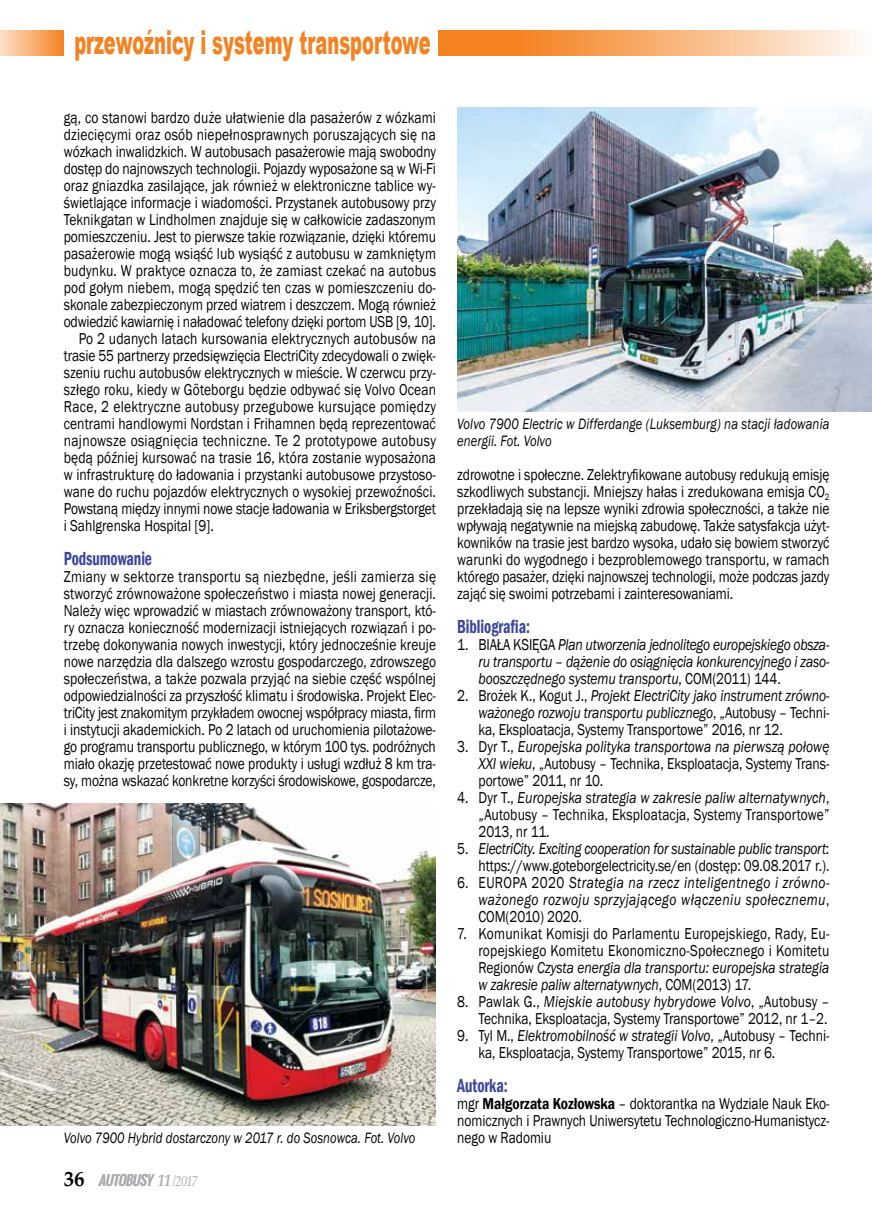
<style>
.page{position:relative;width:872px;height:1208px;background:#fff}
.page>*{position:absolute;margin:0;border:0;box-sizing:border-box;transform-origin:0 0}
.t1{font:900 33px "Arial";color:#f58220;scale:.54 1}
.t2{font:600 condensed 19.5px "Franklin Gothic";letter-spacing:-.005em;color:#3c479d;scale:.8 1}
.t3{font:16.2px/17px "Franklin Gothic";letter-spacing:-.005em;color:#000;text-align:justify;scale:.83 1}
.t4{font:italic 16.2px/17px "Franklin Gothic";letter-spacing:.02em;color:#000;text-align:justify;scale:.83 1}
.t5{font:16.2px "Franklin Gothic";letter-spacing:.015em;color:#000;scale:.83 1}
.t6{font:16.2px "Franklin Gothic";letter-spacing:.025em;color:#000;scale:.83 1}
.t7{font:16.2px "Franklin Gothic";letter-spacing:.02em;color:#000;scale:.83 1}
.t8{font:italic 15.45px/17px "Franklin Gothic";letter-spacing:.005em;color:#000;scale:.82 1}
.t9{font:italic 700 13.5px "Oswald";color:#a7a9ac}
.s1{font-style:normal}
.s2{font-style:italic}
.s3{font-weight:600}
.s4{font-family:"Palatino Linotype";font-style:normal;font-size:21px;color:#000}
.s5{font-family:"Palatino Linotype";font-size:17.1px}
.s6{font-family:"Palatino Linotype";font-weight:400;font-size:14.85px}
</style>
<div class="page">
<div style="left:0;top:30px;width:64px;height:25px;background:linear-gradient(to right,#fce0c7,#f58526)"></div>
<svg style="left:438px;top:30px;width:422px;height:25px;background:#f8b073"></svg>
<img style="left:0;top:803px;width:436px;height:323px">
<img style="left:457px;top:107px;width:415px;height:304px">
<h1 class="t1" style="left:74px;top:19px;width:661px">przewoźnicy i systemy transportowe</h1>
<p class="t3" style="left:64px;top:110px;width:450px">gą, co stanowi bardzo duże ułatwienie dla pasażerów z wózkami</p>
<p class="t5" style="left:64px;top:125px;width:450px">dziecięcymi oraz osób niepełnosprawnych poruszających się na</p>
<p class="t3" style="left:64px;top:144px;width:450px">wózkach inwalidzkich. W autobusach pasażerowie mają swobodny</p>
<p class="t3" style="left:64px;top:161px;width:450px">dostęp do najnowszych technologii. Pojazdy wyposażone są w Wi-Fi</p>
<p class="t3" style="left:64px;top:178px;width:450px">oraz gniazdka zasilające, jak również w elektroniczne tablice wy-</p>
<p class="t3" style="left:64px;top:195px;width:450px">świetlające informacje i wiadomości. Przystanek autobusowy przy</p>
<p class="t3" style="left:64px;top:212px;width:450px">Teknikgatan w Lindholmen znajduje się w całkowicie zadaszonym</p>
<p class="t3" style="left:64px;top:229px;width:450px">pomieszczeniu. Jest to pierwsze takie rozwiązanie, dzięki któremu</p>
<p class="t3" style="left:64px;top:246px;width:450px">pasażerowie mogą wsiąść lub wysiąść z autobusu w zamkniętym</p>
<p class="t3" style="left:64px;top:263px;width:450px">budynku. W praktyce oznacza to, że zamiast czekać na autobus</p>
<p class="t3" style="left:64px;top:280px;width:450px">pod gołym niebem, mogą spędzić ten czas w pomieszczeniu do-</p>
<p class="t3" style="left:64px;top:297px;width:450px">skonale zabezpieczonym przed wiatrem i deszczem. Mogą również</p>
<p class="t3" style="left:64px;top:314px;width:450px">odwiedzić kawiarnię i naładować telefony dzięki portom USB [9, 10].</p>
<p class="t3" style="left:79px;top:331px;width:432px">Po 2 udanych latach kursowania elektrycznych autobusów na</p>
<p class="t3" style="left:64px;top:348px;width:450px">trasie 55 partnerzy przedsięwzięcia ElectriCity zdecydowali o zwięk-</p>
<p class="t3" style="left:64px;top:365px;width:450px">szeniu ruchu autobusów elektrycznych w mieście. W czerwcu przy-</p>
<p class="t3" style="left:64px;top:382px;width:450px">szłego roku, kiedy w Göteborgu będzie odbywać się Volvo Ocean</p>
<p class="t7" style="left:64px;top:397px;width:450px">Race, 2 elektryczne autobusy przegubowe kursujące pomiędzy</p>
<p class="t3" style="left:64px;top:416px;width:450px">centrami handlowymi Nordstan i Frihamnen będą reprezentować</p>
<p class="t6" style="left:64px;top:431px;width:450px">najnowsze osiągnięcia techniczne. Te 2 prototypowe autobusy</p>
<p class="t3" style="left:64px;top:449px;width:450px">będą później kursować na trasie 16, która zostanie wyposażona</p>
<p class="t3" style="left:64px;top:466px;width:450px">w infrastrukturę do ładowania i przystanki autobusowe przystoso-</p>
<p class="t3" style="left:64px;top:483px;width:450px">wane do ruchu pojazdów elektrycznych o wysokiej przewoźności.</p>
<p class="t3" style="left:64px;top:500px;width:450px">Powstaną między innymi nowe stacje ładowania w Eriksbergstorget</p>
<p class="t3" style="left:64px;top:517px;width:182px">i Sahlgrenska Hospital [9].</p>
<p class="t2" style="left:64px;top:545px;width:112px">Podsumowanie</p>
<p class="t3" style="left:64px;top:568px;width:450px">Zmiany w sektorze transportu są niezbędne, jeśli zamierza się stworzyć zrównoważone społeczeństwo i miasta nowej generacji.<br>Należy więc wprowadzić w miastach zrównoważony transport, któ&shy;ry oznacza konieczność modernizacji istniejących rozwiązań i po&shy;trzebę dokonywania nowych inwestycji, który jednocześnie kreuje nowe narzędzia dla dalszego wzrostu gospodarczego, zdrowszego społeczeństwa, a także pozwala przyjąć na siebie część wspólnej odpowiedzialności za przyszłość klimatu i środowiska. Projekt Elec&shy;triCity jest znakomitym przykładem owocnej współpracy miasta, firm i instytucji akademickich. Po 2 latach od uruchomienia pilotażowe&shy;go programu transportu publicznego, w którym 100 tys. podróżnych miało okazję przetestować nowe produkty i usługi wzdłuż 8 km tra&shy;sy, można wskazać konkretne korzyści środowiskowe, gospodarcze,</p>
<p class="t8" style="left:457px;top:416px;width:455px">Volvo 7900 Electric w Differdange (Luksemburg) na stacji ładowania energii. Fot. Volvo</p>
<p class="t3" style="left:457px;top:467px;width:450px">zdrowotne i społeczne. Zelektryfikowane autobusy redukują emisję szkodliwych substancji. Mniejszy hałas i zredukowana emisja CO<sub>2 </sub>przekładają się na lepsze wyniki zdrowia społeczności, a także nie wpływają negatywnie na miejską zabudowę. Także satysfakcja użyt&shy;kowników na trasie jest bardzo wysoka, udało się bowiem stworzyć warunki do wygodnego i bezproblemowego transportu, w ramach którego pasażer, dzięki najnowszej technologii, może podczas jazdy zająć się swoimi potrzebami i zainteresowaniami.</p>
<p class="t2" style="left:457px;top:613px;width:92px">Bibliografia:</p>
<p class="t4" style="left:478px;top:636px;width:424px;text-indent:-21px"><span class="s1">1. BIAŁA KSIĘGA</span> Plan utworzenia jednolitego europejskiego obsza&shy;ru transportu – dążenie do osiągnięcia konkurencyjnego i zaso&shy;booszczędnego systemu transportu<span class="s1">, COM(2011) 144.</span></p>
<p class="t3" style="left:478px;top:687px;width:424px;text-indent:-21px">2. Brożek K., Kogut J., <span class="s2">Projekt ElectriCity jako instrument zrówno&shy;ważonego rozwoju transportu publicznego</span>, „Autobusy – Techni&shy;ka, Eksploatacja, Systemy Transportowe” 2016, nr 12.</p>
<p class="t3" style="left:478px;top:738px;width:424px;text-indent:-21px">3. Dyr T., <span class="s2">Europejska polityka transportowa na pierwszą połowę XXI wieku</span>, „Autobusy – Technika, Eksploatacja, Systemy Trans&shy;portowe” 2011, nr 10.</p>
<p class="t3" style="left:478px;top:789px;width:424px;text-indent:-21px">4. Dyr T., <span class="s2">Europejska strategia w zakresie paliw alternatywnych</span>, „Autobusy – Technika, Eksploatacja, Systemy Transportowe” 2013, nr 11.</p>
<p class="t3" style="left:457px;top:840px;width:450px;text-align:right">5. <span class="s2">ElectriCity. Exciting cooperation for sustainable public transport</span>: https://www.goteborgelectricity.se/en (dostęp: 09.08.2017 r.).</p>
<p class="t4" style="left:478px;top:874px;width:424px;text-indent:-21px"><span class="s1">6. EUROPA 2020</span> Strategia na rzecz inteligentnego i zrówno&shy;ważonego rozwoju sprzyjającego włączeniu społecznemu<span class="s1">, COM(2010) 2020.</span></p>
<p class="t3" style="left:478px;top:925px;width:424px;text-indent:-21px">7. Komunikat Komisji do Parlamentu Europejskiego, Rady, Eu&shy;ropejskiego Komitetu Ekonomiczno-Społecznego i Komitetu Regionów <span class="s2">Czysta energia dla transportu: europejska strategia w zakresie paliw alternatywnych</span>, COM(2013) 17.</p>
<p class="t3" style="left:457px;top:993px;width:450px;text-align:right">8. Pawlak G., <span class="s2">Miejskie autobusy hybrydowe Volvo</span>, „Autobusy –<br>Technika, Eksploatacja, Systemy Transportowe” 2012, nr 1–2.</p>
<p class="t3" style="left:478px;top:1027px;width:424px;text-indent:-21px">9. Tyl M., <span class="s2">Elektromobilność w strategii Volvo</span>, „Autobusy – Techni&shy;ka, Eksploatacja, Systemy Transportowe” 2015, nr 6.</p>
<p class="t2" style="left:457px;top:1072px;width:65px">Autorka:</p>
<p class="t3" style="left:457px;top:1095px;width:450px">mgr <span class="s3">Małgorzata Kozłowska</span> – doktorantka na Wydziale Nauk Eko&shy;nomicznych i Prawnych Uniwersytetu Technologiczno-Humanistycz-</p>
<p class="t8" style="left:64px;top:1129px;width:430px">Volvo 7900 Hybrid dostarczony w 2017 r. do Sosnowca. Fot. Volvo</p>
<p class="t3" style="left:457px;top:1129px;width:115px">nego w Radomiu</p>
<p class="t9" style="left:64px;top:1169px;width:136px"><span class="s4">36</span> AUTOBUSY <span class="s5">11</span> <span class="s6">/2017</span></p>
</div>
